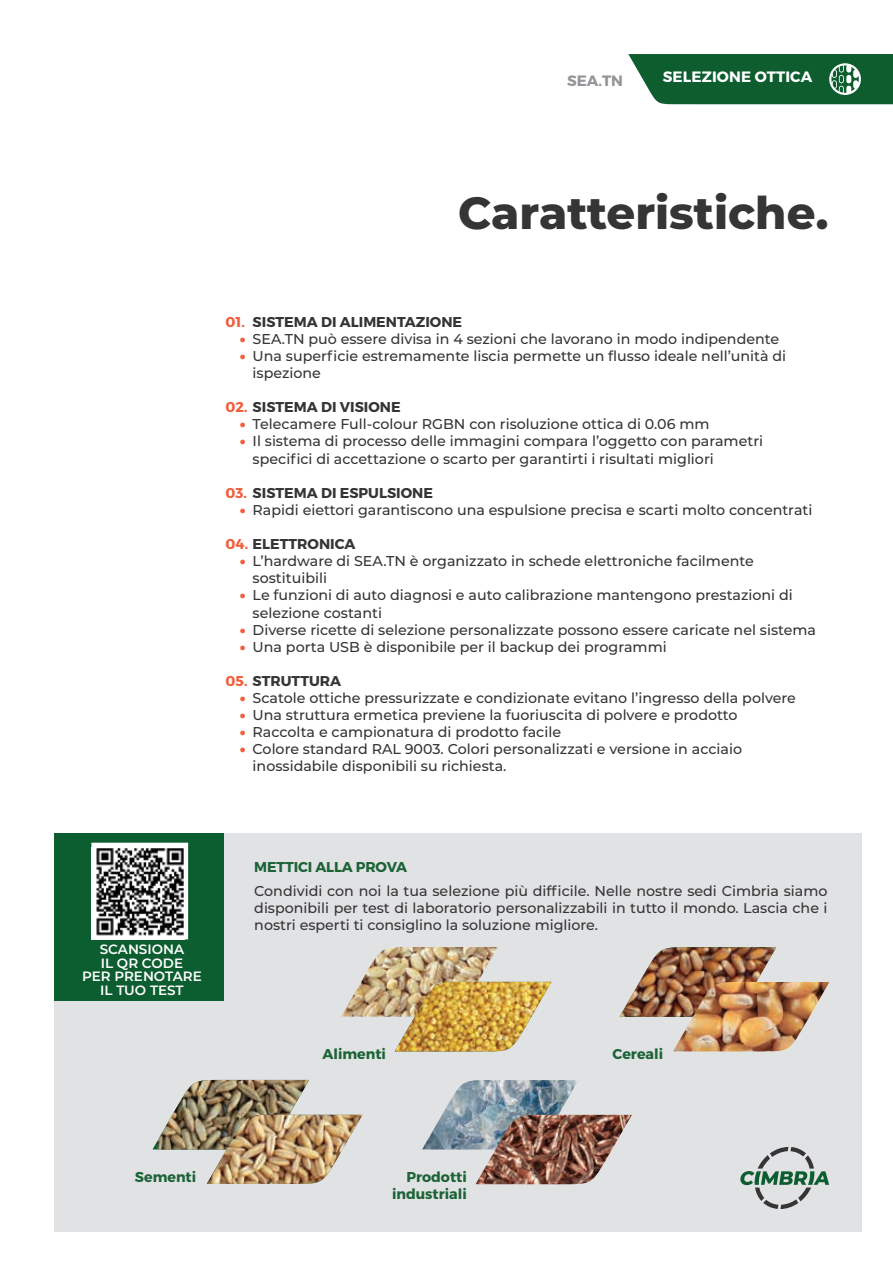
<style>
.page{position:relative;width:893px;height:1263px;background:#fff}
.page>*{position:absolute;margin:0;border:0;box-sizing:border-box;transform-origin:0 0}
.t1{font:800 45px "Montserrat";color:#363536}
.t2{font:700 15px "Montserrat";letter-spacing:.01em;color:#fff}
.t3{font:700 15px "Montserrat";color:#939598}
.t4{font:500 14.25px/17.1px "Montserrat";color:#363536}
.t5{font:700 14.25px "Montserrat";color:#363536}
.t6{font:700 14.25px/17.1px "Montserrat";color:#1c6336;text-align:right}
.t7{font:600 13.5px/13.5px "Montserrat";color:#fff;text-align:center}
.s1{color:#f15e3c}
.s2{font-weight:900;color:#f15e3c}
</style>
<div class="page">
<div style="left:54px;top:833px;width:807px;height:399px;background:#e1e2e4"></div>
<div style="left:54px;top:833px;width:170px;height:168px;background:#0c5d2f"></div>
<img style="left:422px;top:1080px;width:156px;height:69px">
<img style="left:475px;top:1115px;width:157px;height:69px">
<img style="left:341px;top:947px;width:157px;height:70px">
<img style="left:620px;top:947px;width:156px;height:70px">
<svg style="left:152px;top:1080px;width:210px;height:70px"></svg>
<img style="left:207px;top:1115px;width:155px;height:69px">
<img style="left:673px;top:982px;width:156px;height:69px">
<img style="left:395px;top:982px;width:156px;height:69px">
<svg style="left:628px;top:54px;width:265px;height:50px;background:#226b41"></svg>
<svg style="left:740px;top:1147px;width:89px;height:62px"></svg>
<img style="left:91px;top:843px;width:97px;height:96px">
<img style="left:91px;top:847px;width:94px;height:92px">
<p class="t3" style="left:567px;top:71px;width:57px">SEA.TN</p>
<p class="t2" style="left:663px;top:67px;width:151px">SELEZIONE OTTICA</p>
<h1 class="t1" style="left:458px;top:180px;width:372px">Caratteristiche.</h1>
<p class="t5" style="left:226px;top:313px;width:238px"><span class="s1">01.</span> SISTEMA DI ALIMENTAZIONE</p>
<p class="t4" style="left:240px;top:330px;width:541px"><span class="s2">•</span> SEA.TN può essere divisa in 4 sezioni che lavorano in modo indipendente</p>
<p class="t4" style="left:253px;top:347px;width:535px;text-indent:-13px"><span class="s2">•</span> Una superficie estremamente liscia permette un flusso ideale nell’unità di ispezione</p>
<p class="t5" style="left:226px;top:398px;width:177px"><span class="s1">02.</span> SISTEMA DI VISIONE</p>
<p class="t4" style="left:240px;top:415px;width:471px"><span class="s2">•</span> Telecamere Full-colour RGBN con risoluzione ottica di 0.06 mm</p>
<p class="t4" style="left:253px;top:432px;width:512px;text-indent:-13px"><span class="s2">•</span> Il sistema di processo delle immagini compara l’oggetto con parametri specifici di accettazione o scarto per garantirti i risultati migliori</p>
<p class="t5" style="left:226px;top:484px;width:209px"><span class="s1">03.</span> SISTEMA DI ESPULSIONE</p>
<p class="t4" style="left:240px;top:501px;width:574px"><span class="s2">•</span> Rapidi eiettori garantiscono una espulsione precisa e scarti molto concentrati</p>
<p class="t5" style="left:226px;top:535px;width:131px"><span class="s1">04.</span> ELETTRONICA</p>
<p class="t4" style="left:253px;top:552px;width:503px;text-indent:-13px"><span class="s2">•</span> L’hardware di SEA.TN è organizzato in schede elettroniche facilmente sostituibili</p>
<p class="t4" style="left:253px;top:586px;width:542px;text-indent:-13px"><span class="s2">•</span> Le funzioni di auto diagnosi e auto calibrazione mantengono prestazioni di selezione costanti</p>
<p class="t4" style="left:240px;top:620px;width:578px"><span class="s2">•</span> Diverse ricette di selezione personalizzate possono essere caricate nel sistema</p>
<p class="t4" style="left:240px;top:637px;width:428px"><span class="s2">•</span> Una porta USB è disponibile per il backup dei programmi</p>
<p class="t5" style="left:226px;top:672px;width:117px"><span class="s1">05.</span> STRUTTURA</p>
<p class="t4" style="left:240px;top:689px;width:557px"><span class="s2">•</span> Scatole ottiche pressurizzate e condizionate evitano l’ingresso della polvere</p>
<p class="t4" style="left:240px;top:706px;width:499px"><span class="s2">•</span> Una struttura ermetica previene la fuoriuscita di polvere e prodotto</p>
<p class="t4" style="left:240px;top:723px;width:323px"><span class="s2">•</span> Raccolta e campionatura di prodotto facile</p>
<p class="t4" style="left:253px;top:740px;width:491px;text-indent:-13px"><span class="s2">•</span> Colore standard RAL 9003. Colori personalizzati e versione in acciaio inossidabile disponibili su richiesta.</p>
<p class="t7" style="left:82px;top:942px;width:121px">SCANSIONA<br>IL QR CODE<br>PER PRENOTARE<br>IL TUO TEST</p>
<p class="t6" style="left:254px;top:858px;width:154px">METTICI ALLA PROVA</p>
<p class="t4" style="left:254px;top:881px;width:575px;text-align:justify">Condividi con noi la tua selezione più difficile. Nelle nostre sedi Cimbria siamo disponibili per test di laboratorio personalizzabili in tutto il mondo. Lascia che i nostri esperti ti consiglino la soluzione migliore.</p>
<p class="t6" style="left:322px;top:1046px;width:65px">Alimenti</p>
<p class="t6" style="left:613px;top:1046px;width:52px">Cereali</p>
<p class="t6" style="left:135px;top:1168px;width:63px">Sementi</p>
<p class="t6" style="left:392px;top:1168px;width:76px">Prodotti industriali</p>
</div>
